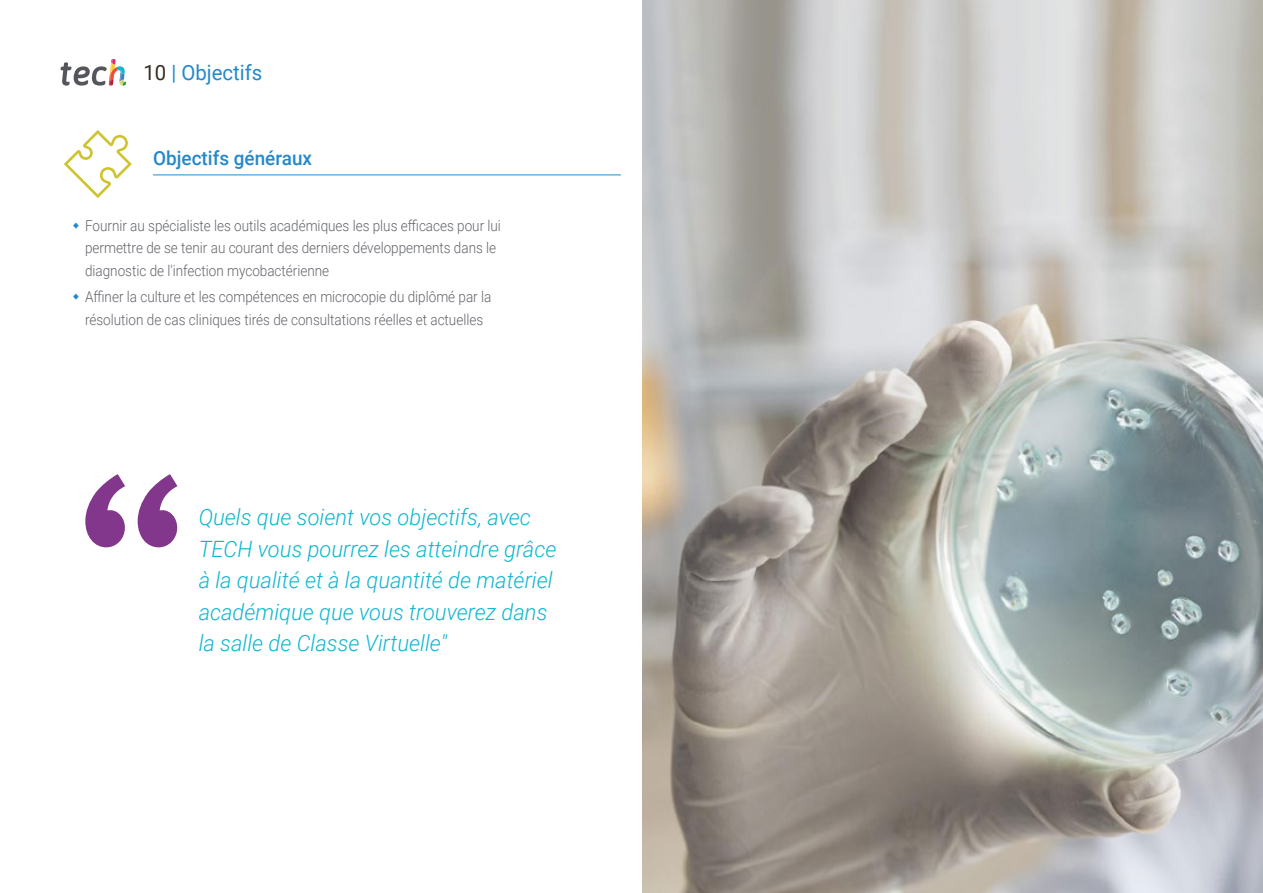
<style>
.page{position:relative;width:1263px;height:893px;background:#fff}
.page>*{position:absolute;margin:0;border:0;box-sizing:border-box;transform-origin:0 0}
.t1{font:italic 300 22.5px/31.5px "Roboto";color:#0fb6cf}
.t2{font:21px "Roboto";color:#2488c9}
.t3{font:500 19.5px "Roboto";color:#2488c9}
.t4{font:300 15px/22.5px "Roboto";color:#61646a;scale:.9 1}
.s1{color:#312e20}
</style>
<div class="page">
<svg style="left:64px;top:130px;width:68px;height:68px"></svg>
<svg style="left:61px;top:59px;width:65px;height:27px"></svg>
<img style="left:642px;top:0;width:621px;height:893px">
<svg style="left:85px;top:474px;width:92px;height:73px"></svg>
<hr style="left:153px;top:175px;width:468px;height:1px;background:#2488c9">
<h2 class="t2" style="left:144px;top:57px;width:120px"><span class="s1">10</span> | Objectifs</h2>
<h3 class="t3" style="left:153px;top:144px;width:160px">Objectifs généraux</h3>
<p class="t4" style="left:85px;top:213px;width:464px">Fournir au spécialiste les outils académiques les plus efficaces pour lui permettre de se tenir au courant des derniers développements dans le diagnostic de l'infection mycobactérienne</p>
<p class="t4" style="left:85px;top:285px;width:453px">Affiner la culture et les compétences en microcopie du diplômé par la résolution de cas cliniques tirés de consultations réelles et actuelles</p>
<h1 class="t1" style="left:199px;top:501px;width:359px">Quels que soient vos objectifs, avec TECH vous pourrez les atteindre grâce à la qualité et à la quantité de matériel académique que vous trouverez dans la salle de Classe Virtuelle"</h1>
</div>
